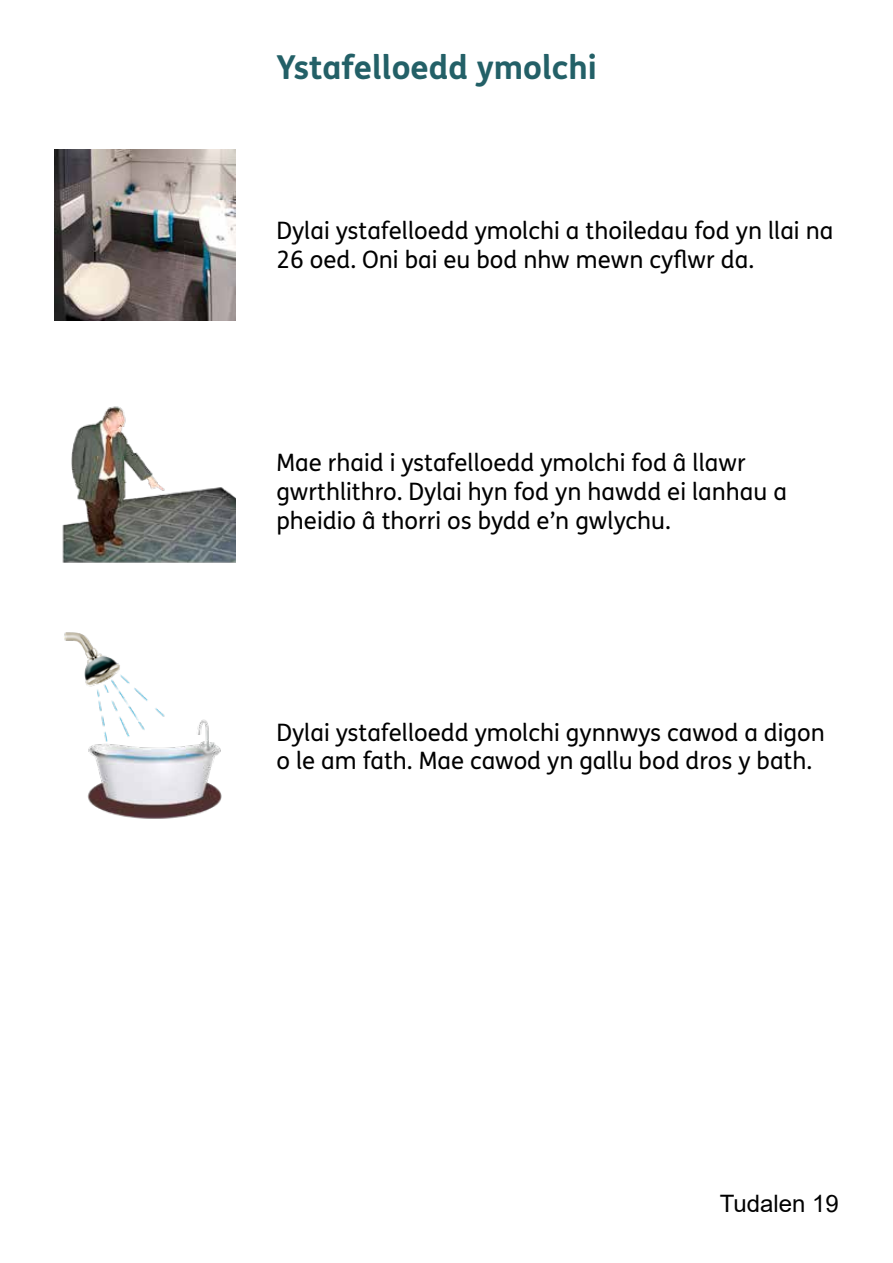
<style>
.page{position:relative;width:893px;height:1263px;background:#fff}
.page>*{position:absolute;margin:0;border:0;box-sizing:border-box;transform-origin:0 0}
.t1{font:700 33px "FS Me Pro";color:#236067}
.Bodytext{font:24px/28.8px "FS Me Pro";color:#000}
.t2{font:24px "Arial";color:#000}
</style>
<div class="page">
<img style="left:54px;top:150px;width:181px;height:170px">
<img style="left:62px;top:406px;width:173px;height:157px">
<img style="left:64px;top:632px;width:80px;height:64px">
<img style="left:87px;top:696px;width:135px;height:123px">
<h3 class="t1" style="left:276px;top:42px;width:322px">Ystafelloedd ymolchi</h3>
<p class="Bodytext" style="left:276px;top:216px;width:558px">Dylai ystafelloedd ymolchi a thoiledau fod yn llai na<br>26 oed. Oni bai eu bod nhw mewn cyflwr da.</p>
<p class="Bodytext" style="left:276px;top:448px;width:512px">Mae rhaid i ystafelloedd ymolchi fod â llawr gwrthlithro. Dylai hyn fod yn hawdd ei lanhau a pheidio â thorri os bydd e’n gwlychu.</p>
<p class="Bodytext" style="left:276px;top:717px;width:550px">Dylai ystafelloedd ymolchi gynnwys cawod a digon o le am fath. Mae cawod yn gallu bod dros y bath.</p>
<p class="t2" style="left:720px;top:1187px;width:121px">Tudalen 19</p>
</div>
